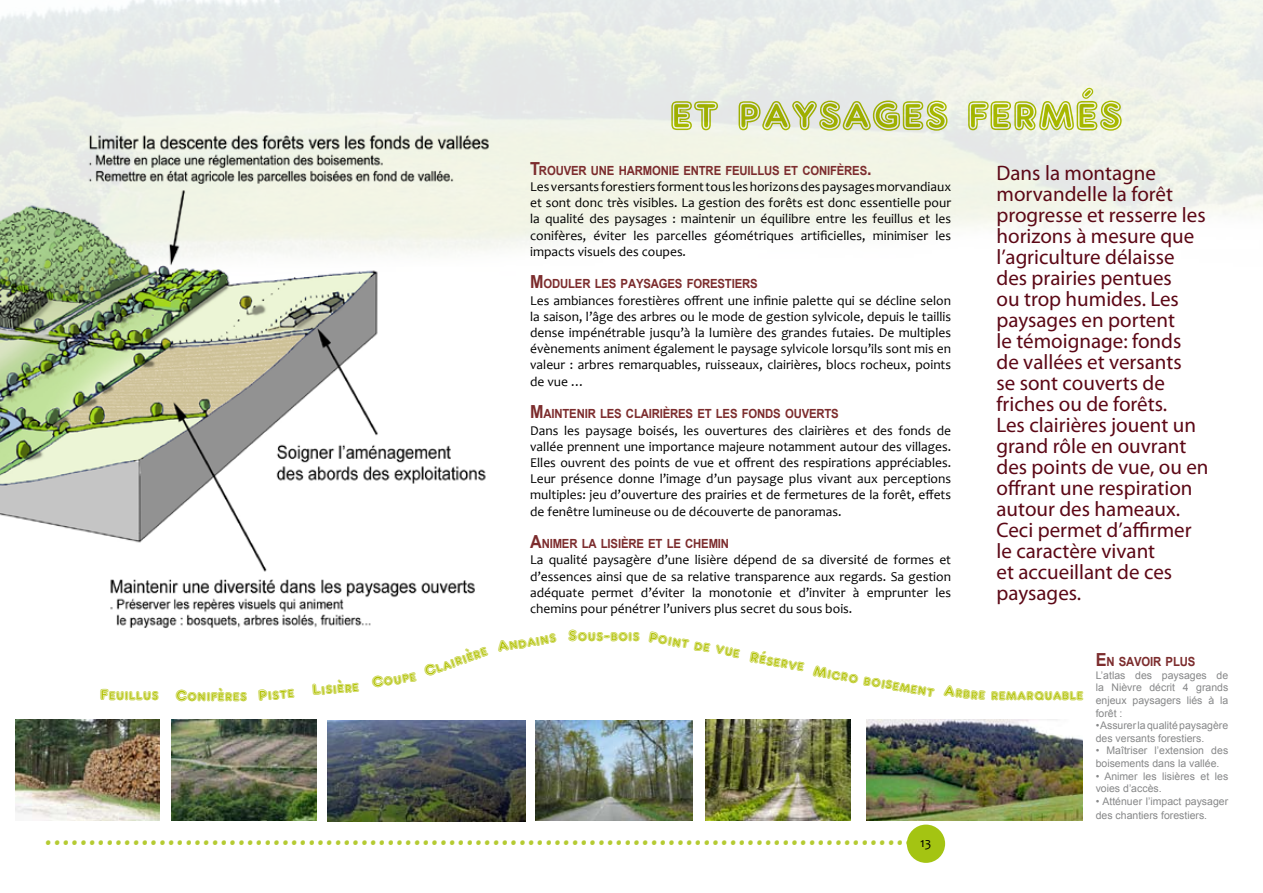
<style>
.page{position:relative;width:1263px;height:893px;background:#fff}
.page>*{position:absolute;margin:0;border:0;box-sizing:border-box;transform-origin:0 0}
.t1{font:54px "ARDELANEY";color:#b1c100}
.t2{font:33px "Candara";color:#b5cb33}
.t3{font:21px/21px "Myriad Pro";color:#5c0816}
.t4{font:16.5px "ARDELANEY";color:#b1c100}
.t5{font:13.5px/16.2px "Candara";color:#000;text-align:justify}
.t6{font:700 12.6px "Arial";letter-spacing:-.015em;color:#7c2c2d;scale:.9 1}
.t7{font:10.5px/12.6px "Arial";color:#878889}
.s1{font-size:18px}
</style>
<div class="page">
<div style="left:907px;top:825px;width:38px;height:38px;background:#a4c412;border-radius:50%"></div>
<img style="left:327px;top:720px;width:198px;height:101px">
<img style="left:15px;top:720px;width:145px;height:100px">
<img style="left:705px;top:719px;width:145px;height:101px">
<img style="left:536px;top:720px;width:157px;height:101px">
<img style="left:867px;top:720px;width:215px;height:100px">
<img style="left:172px;top:720px;width:144px;height:100px">
<img style="left:0;top:120px;width:491px;height:508px">
<p class="t4" style="left:100px;top:685px;width:149px">Feuillus Conifères</p>
<p class="t4" style="left:311px;top:680px;width:49px;rotate:-5deg">Lisière</p>
<p class="t4" style="left:257px;top:685px;width:38px;rotate:-5deg">Piste</p>
<p class="t4" style="left:421px;top:663px;width:68px;rotate:-20deg">Clairière</p>
<p class="t4" style="left:370px;top:673px;width:47px;rotate:-10deg">Coupe</p>
<h1 class="t1" style="left:670px;top:80px;width:454px">et paysages fermés</h1>
<p class="t3" style="left:996px;top:162px;width:214px">Dans la montagne morvandelle la forêt progresse et resserre les horizons à mesure que l’agriculture délaisse des prairies pentues<br>ou trop humides. Les paysages en portent<br>le témoignage: fonds de vallées et versants<br>se sont couverts de friches ou de forêts.<br>Les clairières jouent un grand rôle en ouvrant des points de vue, ou en offrant une respiration autour des hameaux.<br>Ceci permet d’affirmer le caractère vivant<br>et accueillant de ces paysages.</p>
<p class="t6" style="left:530px;top:162px;width:381px"><span class="s1">T</span>ROUVER UNE HARMONIE ENTRE FEUILLUS ET CONIFÈRES<span class="s1">.</span></p>
<p class="t5" style="left:530px;top:178px;width:422px">Les versants forestiers forment tous les horizons des paysages morvandiaux et sont donc très visibles. La gestion des forêts est donc essentielle pour la qualité des paysages : maintenir un équilibre entre les feuillus et les conifères, éviter les parcelles géométriques artificielles, minimiser les impacts visuels des coupes.</p>
<p class="t6" style="left:530px;top:276px;width:254px"><span class="s1">M</span> ODULER LES PAYSAGES FORESTIERS</p>
<p class="t5" style="left:530px;top:292px;width:422px">Les ambiances forestières offrent une infinie palette qui se décline selon la saison, l’âge des arbres ou le mode de gestion sylvicole, depuis le taillis dense impénétrable jusqu’à la lumière des grandes futaies. De multiples évènements animent également le paysage sylvicole lorsqu’ils sont mis en valeur : arbres remarquables, ruisseaux, clairières, blocs rocheux, points de vue …</p>
<p class="t6" style="left:530px;top:405px;width:344px"><span class="s1">M</span>AINTENIR LES CLAIRIÈRES ET LES FONDS OUVERTS</p>
<p class="t5" style="left:530px;top:422px;width:422px">Dans les paysage boisés, les ouvertures des clairières et des fonds de vallée prennent une importance majeure notamment autour des villages.<br>Elles ouvrent des points de vue et offrent des respirations appréciables.<br>Leur présence donne l’image d’un paysage plus vivant aux perceptions multiples: jeu d’ouverture des prairies et de fermetures de la forêt, effets de fenêtre lumineuse ou de découverte de panoramas.</p>
<p class="t6" style="left:530px;top:535px;width:223px"><span class="s1">A</span>NIMER LA LISIÈRE ET LE CHEMIN</p>
<p class="t5" style="left:530px;top:552px;width:422px">La qualité paysagère d’une lisière dépend de sa diversité de formes et d’essences ainsi que de sa relative transparence aux regards. Sa gestion adéquate permet d’éviter la monotonie et d’inviter à emprunter les chemins pour pénétrer l’univers plus secret du sous bois.</p>
<p class="t4" style="left:496px;top:637px;width:61px;rotate:-10deg">Andains</p>
<p class="t4" style="left:568px;top:626px;width:73px">Sous-bois</p>
<p class="t4" style="left:650px;top:626px;width:160px;rotate:10deg">Point de vue Réserve</p>
<p class="t4" style="left:815px;top:660px;width:124px;rotate:10deg">Micro boisement</p>
<p class="t4" style="left:945px;top:681px;width:43px;rotate:5deg">Arbre</p>
<p class="t4" style="left:991px;top:684px;width:94px">remarquable</p>
<p class="t6" style="left:1096px;top:653px;width:112px"><span class="s1">E</span> N SAVOIR PLUS</p>
<p class="t7" style="left:1096px;top:669px;width:134px;text-align:justify">L’atlas des paysages de la Nièvre décrit 4 grands enjeux paysagers liés à la forêt :</p>
<p class="t7" style="left:1096px;top:719px;width:134px">• Assurer la qualité paysagère des versants forestiers.</p>
<p class="t7" style="left:1096px;top:744px;width:134px">• Maîtriser l’extension des boisements dans la vallée.</p>
<p class="t7" style="left:1096px;top:770px;width:134px">• Animer les lisières et les voies d’accès.</p>
<p class="t7" style="left:1096px;top:794px;width:134px;line-height:14.4px">• Atténuer l’impact paysager des chantiers forestiers.</p>
<h2 class="t2" style="left:44px;top:813px;width:879px">....................................................................................................</h2>
<p class="t5" style="left:920px;top:834px;width:7px">13</p>
</div>
